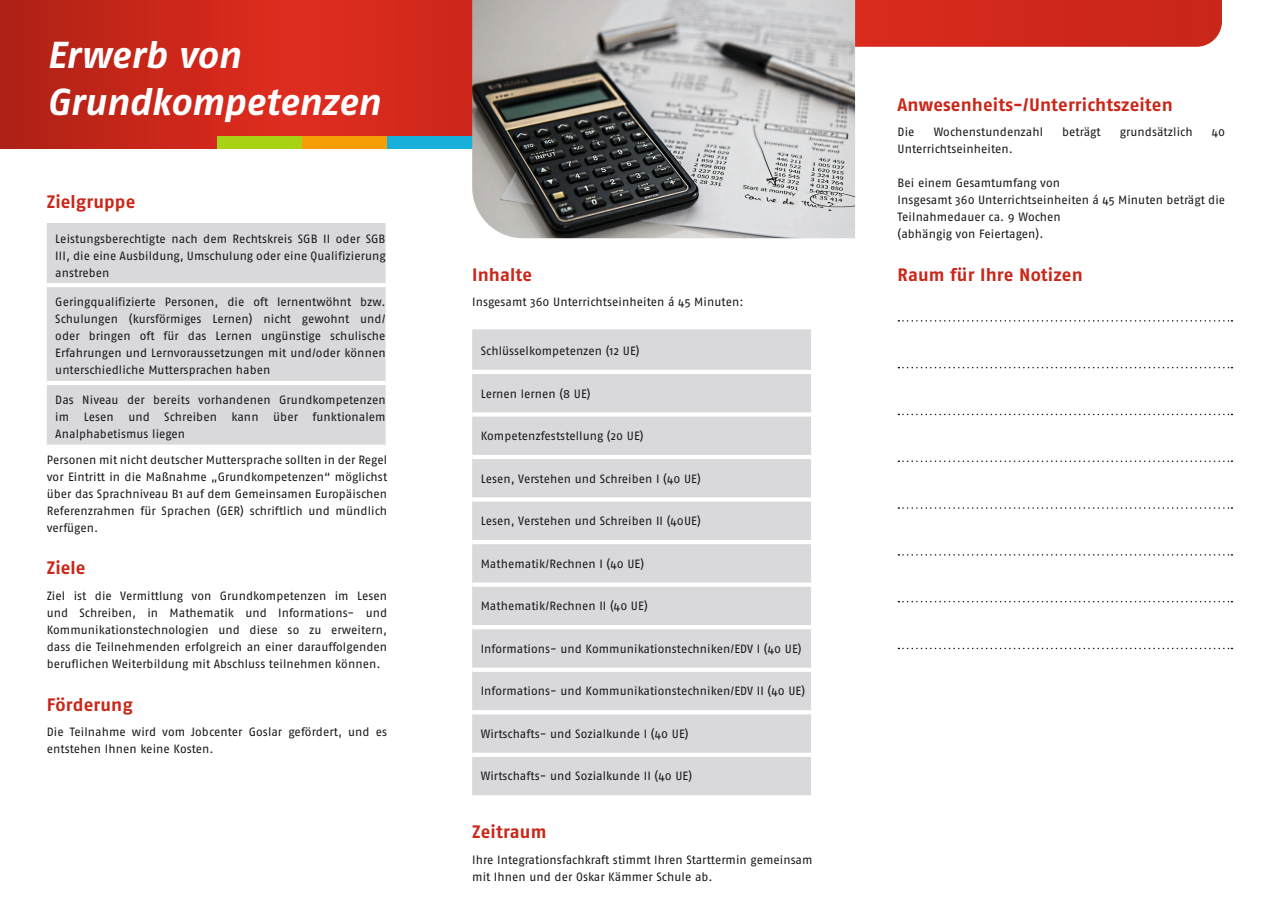
<style>
.page{position:relative;width:1272px;height:902px;background:#fff}
.page>*{position:absolute;margin:0;border:0;box-sizing:border-box;transform-origin:0 0}
.Titel-Headline_1_Flyer{font:italic 700 37.5px/46.8px "Fago No";letter-spacing:-.005em;color:#fff}
.Headline_2_Innenseiten_Flyer{font:700 18px "Fago No";letter-spacing:.005em;color:#c92719}
.Innenseite_Überschrift_Groß_Rot{font:700 18px "Fago No";letter-spacing:.005em;color:#c92719}
.Copy_Flyer{font:12px/17px "Fago No";color:#171818;text-align:justify}
.Innenseite_Text{font:12px/17px "Fago No";color:#171818}
</style>
<div class="page">
<svg style="left:898px;top:320px;width:334px;height:1px"></svg>
<svg style="left:898px;top:367px;width:334px;height:1px"></svg>
<svg style="left:898px;top:413px;width:334px;height:2px"></svg>
<svg style="left:898px;top:460px;width:334px;height:2px"></svg>
<svg style="left:898px;top:507px;width:334px;height:1px"></svg>
<svg style="left:898px;top:554px;width:334px;height:1px"></svg>
<svg style="left:898px;top:601px;width:334px;height:1px"></svg>
<svg style="left:898px;top:647px;width:334px;height:2px"></svg>
<svg style="left:855px;top:0;width:366px;height:47px;background:#d12a1d"></svg>
<svg style="left:0;top:0;width:472px;height:149px;background:#cc271a"></svg>
<div style="left:47px;top:223px;width:338px;height:221px;background:#d9d9dc"></div>
<hr style="left:47px;top:283px;width:338px;height:4px;background:#fff">
<hr style="left:47px;top:381px;width:338px;height:4px;background:#fff">
<div style="left:472px;top:329px;width:339px;height:466px;background:#d9d9dc"></div>
<hr style="left:472px;top:370px;width:339px;height:4px;background:#fff">
<svg style="left:472px;top:412px;width:339px;height:4px"></svg>
<hr style="left:472px;top:455px;width:339px;height:4px;background:#fff">
<svg style="left:472px;top:497px;width:339px;height:4px"></svg>
<hr style="left:472px;top:540px;width:339px;height:4px;background:#fff">
<svg style="left:472px;top:582px;width:339px;height:4px"></svg>
<hr style="left:472px;top:625px;width:339px;height:4px;background:#fff">
<svg style="left:472px;top:667px;width:339px;height:4px"></svg>
<hr style="left:472px;top:710px;width:339px;height:4px;background:#fff">
<svg style="left:472px;top:752px;width:339px;height:4px"></svg>
<div style="left:217px;top:136px;width:85px;height:13px;background:#a7d314"></div>
<div style="left:302px;top:136px;width:85px;height:13px;background:#f79e06"></div>
<div style="left:387px;top:136px;width:85px;height:13px;background:#16b0da"></div>
<img style="left:472px;top:0;width:383px;height:238px">
<p class="Titel-Headline_1_Flyer" style="left:47px;top:31px;width:334px">Erwerb von<br>Grundkompetenzen</p>
<p class="Headline_2_Innenseiten_Flyer" style="left:47px;top:191px;width:90px">Zielgruppe</p>
<p class="Copy_Flyer" style="left:55px;top:230px;width:332px">Leistungsberechtigte nach dem Rechtskreis SGB II oder SGB III, die eine Ausbildung, Umschulung oder eine Qualifizierung anstreben</p>
<p class="Copy_Flyer" style="left:55px;top:293px;width:332px">Geringqualifizierte Personen, die oft lernentwöhnt bzw.<br>Schulungen (kursförmiges Lernen) nicht gewohnt und/ oder bringen oft für das Lernen ungünstige schulische Erfahrungen und Lernvoraussetzungen mit und/oder können unterschiedliche Muttersprachen haben</p>
<p class="Copy_Flyer" style="left:55px;top:391px;width:332px">Das Niveau der bereits vorhandenen Grundkompetenzen im Lesen und Schreiben kann über funktionalem Analphabetismus liegen</p>
<p class="Copy_Flyer" style="left:47px;top:451px;width:342px">Personen mit nicht deutscher Muttersprache sollten in der Regel vor Eintritt in die Maßnahme „Grundkompetenzen“ möglichst über das Sprachniveau B1 auf dem Gemeinsamen Europäischen Referenzrahmen für Sprachen (GER) schriftlich und mündlich verfügen.</p>
<p class="Headline_2_Innenseiten_Flyer" style="left:47px;top:557px;width:40px">Ziele</p>
<p class="Copy_Flyer" style="left:47px;top:587px;width:342px">Ziel ist die Vermittlung von Grundkompetenzen im Lesen und Schreiben, in Mathematik und Informations- und Kommunikationstechnologien und diese so zu erweitern, dass die Teilnehmenden erfolgreich an einer darauffolgenden beruflichen Weiterbildung mit Abschluss teilnehmen können.</p>
<p class="Headline_2_Innenseiten_Flyer" style="left:47px;top:693px;width:87px">Förderung</p>
<p class="Copy_Flyer" style="left:47px;top:723px;width:342px">Die Teilnahme wird vom Jobcenter Goslar gefördert, und es entstehen Ihnen keine Kosten.</p>
<p class="Headline_2_Innenseiten_Flyer" style="left:472px;top:264px;width:61px">Inhalte</p>
<p class="Copy_Flyer" style="left:472px;top:293px;width:273px">Insgesamt 360 Unterrichtseinheiten á 45 Minuten:</p>
<p class="Copy_Flyer" style="left:480px;top:342px;width:160px">Schlüsselkompetenzen (12 UE)</p>
<p class="Copy_Flyer" style="left:480px;top:384px;width:111px">Lernen lernen (8 UE)</p>
<p class="Copy_Flyer" style="left:480px;top:427px;width:164px">Kompetenzfeststellung (20 UE)</p>
<p class="Copy_Flyer" style="left:480px;top:470px;width:222px">Lesen, Verstehen und Schreiben I (40 UE)</p>
<p class="Copy_Flyer" style="left:480px;top:512px;width:222px">Lesen, Verstehen und Schreiben II (40UE)</p>
<p class="Copy_Flyer" style="left:480px;top:555px;width:165px">Mathematik/Rechnen I (40 UE)</p>
<p class="Copy_Flyer" style="left:480px;top:597px;width:169px">Mathematik/Rechnen II (40 UE)</p>
<p class="Copy_Flyer" style="left:480px;top:640px;width:322px">Informations- und Kommunikationstechniken/EDV I (40 UE)</p>
<p class="Copy_Flyer" style="left:480px;top:682px;width:326px">Informations- und Kommunikationstechniken/EDV II (40 UE)</p>
<p class="Copy_Flyer" style="left:480px;top:725px;width:209px">Wirtschafts- und Sozialkunde I (40 UE)</p>
<p class="Copy_Flyer" style="left:480px;top:767px;width:213px">Wirtschafts- und Sozialkunde II (40 UE)</p>
<p class="Headline_2_Innenseiten_Flyer" style="left:472px;top:821px;width:76px">Zeitraum</p>
<p class="Innenseite_Text" style="left:472px;top:850px;width:342px">Ihre Integrationsfachkraft stimmt Ihren Starttermin gemeinsam mit Ihnen und der Oskar Kämmer Schule ab.</p>
<p class="Headline_2_Innenseiten_Flyer" style="left:897px;top:94px;width:277px">Anwesenheits-/Unterrichtszeiten</p>
<p class="Copy_Flyer" style="left:897px;top:123px;width:18px">Die</p>
<p class="Copy_Flyer" style="left:933px;top:123px;width:111px">Wochenstundenzahl</p>
<p class="Copy_Flyer" style="left:1062px;top:123px;width:40px">beträgt</p>
<p class="Copy_Flyer" style="left:1119px;top:123px;width:74px">grundsätzlich</p>
<p class="Copy_Flyer" style="left:1211px;top:123px;width:15px">40</p>
<p class="Copy_Flyer" style="left:897px;top:140px;width:117px">Unterrichtseinheiten.</p>
<p class="Copy_Flyer" style="left:897px;top:174px;width:164px">Bei einem Gesamtumfang von</p>
<p class="Copy_Flyer" style="left:897px;top:191px;width:329px">Insgesamt 360 Unterrichtseinheiten á 45 Minuten beträgt die<br>Teilnahmedauer ca. 9 Wochen</p>
<p class="Copy_Flyer" style="left:897px;top:225px;width:147px">(abhängig von Feiertagen).</p>
<p class="Innenseite_Überschrift_Groß_Rot" style="left:897px;top:264px;width:187px">Raum für Ihre Notizen</p>
</div>
